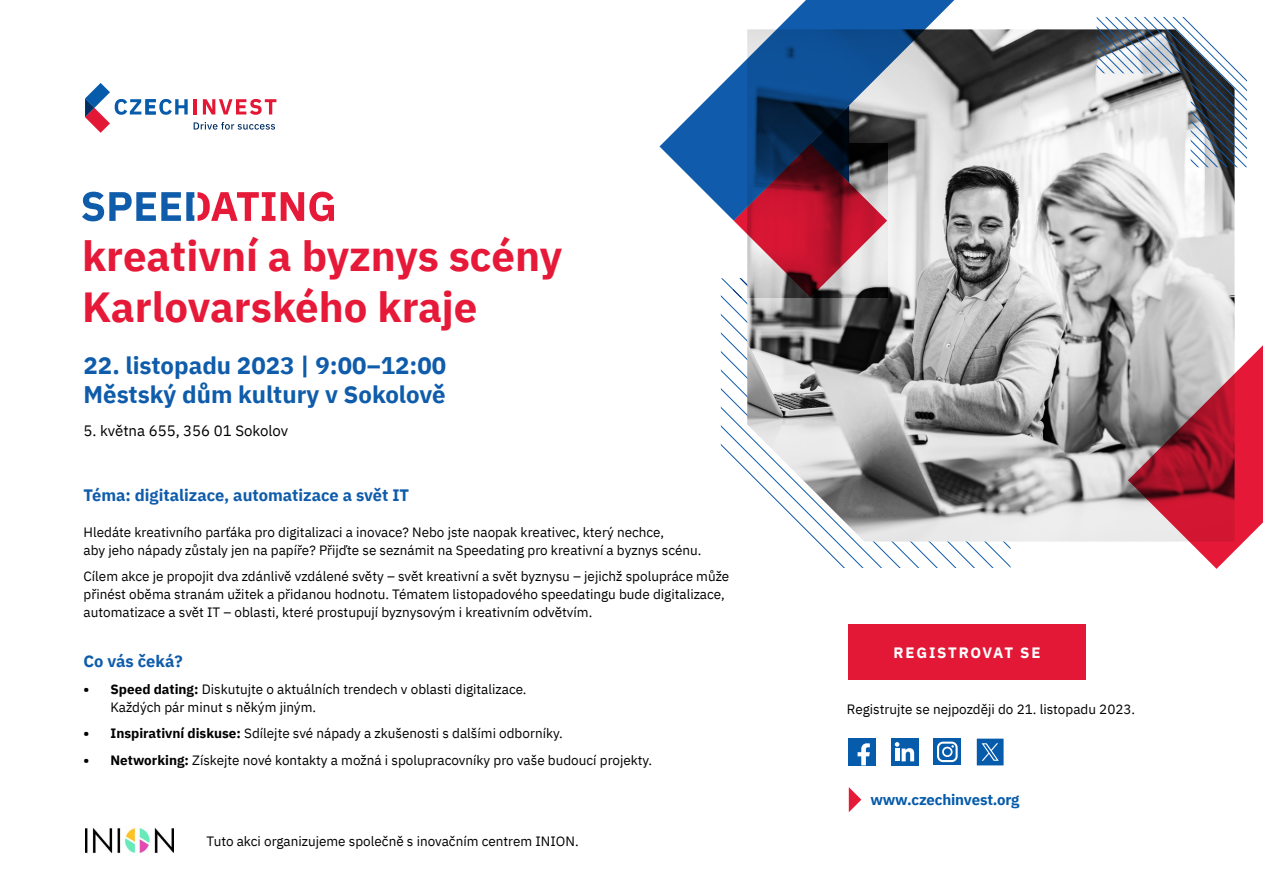
<style>
.page{position:relative;width:1263px;height:893px;background:#fff}
.page>*{position:absolute;margin:0;border:0;box-sizing:border-box;transform-origin:0 0}
.t1{font:700 42px/50.4px "IBM Plex Sans";color:#e61a38}
.t2{font:700 24px/28.8px "IBM Plex Sans";color:#0f5cab}
.t3{font:700 16.5px "IBM Plex Sans";color:#0f5cab}
.t4{font:15px "IBM Plex Sans";color:#000}
.t5{font:700 15px "IBM Plex Sans";letter-spacing:-.01em;color:#065baa}
.t6{font:700 15px "IBM Plex Sans";letter-spacing:.12em;color:#fff}
.t7{font:13.5px/18px "IBM Plex Sans";color:#000}
.s1{font-weight:700}
</style>
<div class="page">
<svg style="left:824px;top:549px;width:186px;height:19px"></svg>
<svg style="left:721px;top:278px;width:26px;height:159px"></svg>
<img style="left:747px;top:167px;width:487px;height:375px">
<svg style="left:659px;top:0;width:485px;height:221px"></svg>
<svg style="left:734px;top:105px;width:153px;height:192px;background:#79475c"></svg>
<svg style="left:1128px;top:209px;width:135px;height:360px"></svg>
<svg style="left:1097px;top:0;width:150px;height:167px"></svg>
<svg style="left:85px;top:83px;width:103px;height:50px"></svg>
<hr style="left:194px;top:99px;width:3px;height:15px;background:#e31837">
<svg style="left:203px;top:99px;width:73px;height:16px"></svg>
<svg style="left:194px;top:122px;width:81px;height:8px"></svg>
<div style="left:848px;top:624px;width:238px;height:55px;background:#e31837"></div>
<img style="left:85px;top:828px;width:89px;height:26px">
<svg style="left:849px;top:738px;width:27px;height:27px"></svg>
<div style="left:891px;top:738px;width:27px;height:27px;background:#065baa"></div>
<svg style="left:895px;top:742px;width:19px;height:19px"></svg>
<div style="left:934px;top:738px;width:27px;height:27px;background:#065baa"></div>
<svg style="left:937px;top:742px;width:21px;height:21px"></svg>
<svg style="left:849px;top:787px;width:12px;height:25px"></svg>
<svg style="left:977px;top:739px;width:26px;height:26px"></svg>
<svg style="left:281px;top:192px;width:53px;height:29px"></svg>
<svg style="left:82px;top:192px;width:193px;height:29px"></svg>
<h1 class="t1" style="left:82px;top:228px;width:482px">kreativní a byznys scény<br>Karlovarského kraje</h1>
<h2 class="t2" style="left:84px;top:349px;width:364px">22. listopadu 2023 | 9:00–12:00<br>Městský dům kultury v Sokolově</h2>
<p class="t4" style="left:84px;top:419px;width:206px">5. května 655, 356 01 Sokolov</p>
<p class="t3" style="left:84px;top:482px;width:327px">Téma: digitalizace, automatizace a svět IT</p>
<p class="t7" style="left:84px;top:522px;width:619px">Hledáte kreativního parťáka pro digitalizaci a inovace? Nebo jste naopak kreativec, který nechce,<br>aby jeho nápady zůstaly jen na papíře? Přijďte se seznámit na Speedating pro kreativní a byznys scénu.</p>
<p class="t7" style="left:84px;top:566px;width:647px">Cílem akce je propojit dva zdánlivě vzdálené světy – svět kreativní a svět byznysu – jejichž spolupráce může přinést oběma stranám užitek a přidanou hodnotu. Tématem listopadového speedatingu bude digitalizace, automatizace a svět IT – oblasti, které prostupují byznysovým i kreativním odvětvím.</p>
<p class="t3" style="left:84px;top:648px;width:101px">Co vás čeká?</p>
<p class="t7" style="left:111px;top:679px;width:417px;text-indent:-27px"><span class="s1">• Speed dating:</span> Diskutujte o aktuálních trendech v oblasti digitalizace.<br>Každých pár minut s někým jiným.</p>
<p class="t7" style="left:84px;top:724px;width:481px"><span class="s1">• Inspirativní diskuse:</span> Sdílejte své nápady a zkušenosti s dalšími odborníky.</p>
<p class="t7" style="left:84px;top:750px;width:570px"><span class="s1">• Networking:</span> Získejte nové kontakty a možná i spolupracovníky pro vaše budoucí projekty.</p>
<p class="t7" style="left:207px;top:831px;width:374px">Tuto akci organizujeme společně s inovačním centrem INION.</p>
<p class="t6" style="left:894px;top:640px;width:148px">REGISTROVAT SE</p>
<p class="t7" style="left:847px;top:699px;width:290px">Registrujte se nejpozději do 21. listopadu 2023.</p>
<p class="t5" style="left:870px;top:788px;width:151px">www.czechinvest.org</p>
</div>
